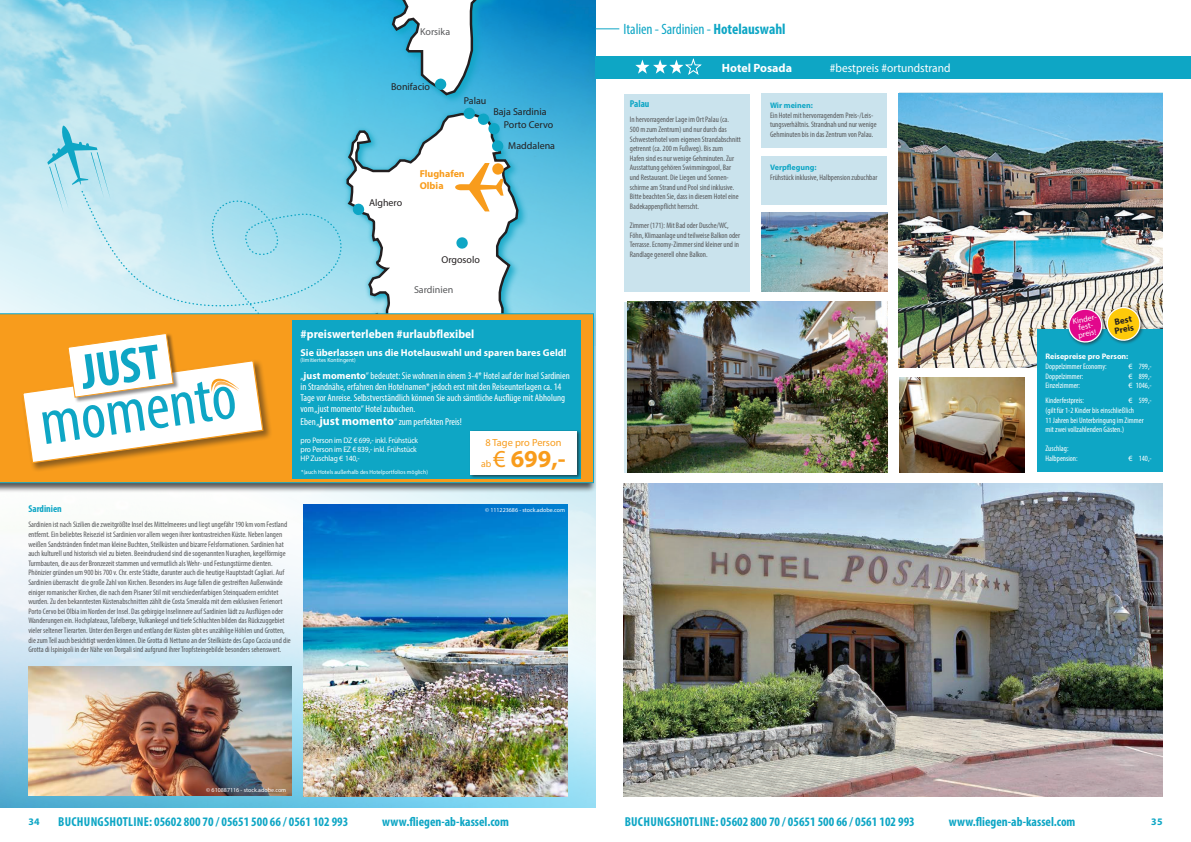
<style>
.page{position:relative;width:1191px;height:842px;background:#fff}
.page>*{position:absolute;margin:0;border:0;box-sizing:border-box;transform-origin:0 0}
.t1{font:condensed 65.5px "Myriad Pro";color:#0ea6c5}
.t2{font:700 condensed 50px "Myriad Pro";color:#0ea6c5}
.t3{font:700 24.4px "Myriad Pro";color:#f89c1c}
.t4{font:condensed 15px "Myriad Pro";letter-spacing:-.005em;color:#0ea6c5}
.t5{font:700 condensed 13px "Myriad Pro";color:#0ea6c5}
.t6{font:700 12px "Myriad Pro";color:#fff;scale:.95 1}
.t7{font:12px "Myriad Pro";color:#fff;scale:.95 1}
.t8{font:700 12px "Myriad Pro";color:#fff}
.t9{font:10.3px "Myriad Pro";color:#f89c1c}
.t10{font:condensed 10px/11px "Myriad Pro";color:#fff}
.t11{font:10px "Myriad Pro";color:#231f20}
.t12{font:700 10px "Myriad Pro";color:#fff}
.t13{font:10px "Myriad Pro";color:#57585a}
.t14{font:700 condensed 10px "Myriad Pro";color:#0ea6c5}
.t15{font:700 10px/12px "Myriad Pro";color:#f89c1c}
.t16{font:700 10px "Myriad Pro";color:#0ea6c5}
.t17{font:9.8px "Myriad Pro";color:#f89c1c}
.t18{font:700 9px/9px "Myriad Pro";color:#231f20}
.t19{font:condensed 8px/9.6px "Myriad Pro";color:#57585a}
.t20{font:condensed 8px/9.6px "Myriad Pro";color:#fff}
.t21{font:8px/8.8px "Myriad Pro";letter-spacing:-.02em;color:#fff;scale:.94 1}
.t22{font:700 8px "Myriad Pro";color:#0ea6c5}
.t23{font:700 8px "Myriad Pro";color:#fff}
.t24{font:8px/7.2px "Myriad Pro";letter-spacing:-.02em;color:#fff;text-align:center}
.t25{font:6px "Myriad Pro";letter-spacing:.01em;color:#fff;scale:.93 1}
.t26{font:6px "Myriad Pro";letter-spacing:.01em;color:#fff}
.s1{font-weight:700;font-stretch:normal}
.s2{font-weight:700;font-stretch:normal;font-size:12px}
.s3{font-weight:400}
.s4{font-weight:700}
.s5{font-stretch:normal}
</style>
<div class="page">
<img style="left:0;top:0;width:595px;height:313px">
<img style="left:0;top:493px;width:595px;height:315px">
<svg style="left:81px;top:191px;width:260px;height:122px;background:#b6e4f1"></svg>
<svg style="left:47px;top:125px;width:64px;height:89px;background:#abdfeb"></svg>
<svg style="left:595px;top:28px;width:24px;height:1px"></svg>
<div style="left:595px;top:56px;width:596px;height:23px;background:#0ea6c5"></div>
<div style="left:761px;top:94px;width:126px;height:54px;background:#cae3ed"></div>
<div style="left:761px;top:156px;width:126px;height:49px;background:#cae3ed"></div>
<div style="left:624px;top:94px;width:125px;height:198px;background:#cae3ed"></div>
<svg style="left:635px;top:58px;width:67px;height:17px"></svg>
<img style="left:624px;top:483px;width:538px;height:314px">
<img style="left:627px;top:302px;width:260px;height:170px">
<img style="left:899px;top:377px;width:126px;height:95px">
<img style="left:761px;top:213px;width:126px;height:79px">
<img style="left:899px;top:94px;width:263px;height:273px">
<div style="left:1037px;top:330px;width:125px;height:142px;background:#0ea6c5"></div>
<div style="left:1104px;top:305px;width:40px;height:40px;background:#231f20;opacity:.6"></div>
<div style="left:386px;top:0;width:115px;height:105px;background:#0ea6c5;opacity:.75"></div>
<div style="left:383px;top:0;width:113px;height:100px;background:#0ea6c5;opacity:.75"></div>
<div style="left:341px;top:108px;width:182px;height:325px;background:#0ea6c5;opacity:.75"></div>
<svg style="left:344px;top:112px;width:176px;height:201px"></svg>
<svg style="left:352px;top:203px;width:12px;height:12px"></svg>
<svg style="left:455px;top:163px;width:49px;height:48px"></svg>
<svg style="left:385px;top:0;width:108px;height:97px"></svg>
<svg style="left:456px;top:237px;width:12px;height:12px"></svg>
<svg style="left:463px;top:107px;width:41px;height:45px"></svg>
<img style="left:28px;top:667px;width:264px;height:128px">
<div style="left:0;top:313px;width:596px;height:180px;background:#231f20;opacity:.75"></div>
<svg style="left:0;top:313px;width:594px;height:170px;background:#e99d27"></svg>
<div style="left:21px;top:359px;width:252px;height:113px;background:#231f20;opacity:.5"></div>
<svg style="left:21px;top:332px;width:243px;height:132px"></svg>
<div style="left:292px;top:320px;width:289px;height:159px;background:#0ea6c5"></div>
<div style="left:469px;top:430px;width:113px;height:49px;background:#231f20;opacity:.75"></div>
<div style="left:470px;top:431px;width:107px;height:43px;background:#fff"></div>
<img style="left:304px;top:505px;width:263px;height:292px">
<div style="left:1066px;top:307px;width:40px;height:39px;background:#231f20;opacity:.6"></div>
<svg style="left:1066px;top:304px;width:77px;height:40px;background:#c09185"></svg>
<p class="t13" style="left:420px;top:26px;width:32px">Korsika</p>
<p class="t11" style="left:391px;top:80px;width:40px">Bonifacio</p>
<p class="t11" style="left:464px;top:95px;width:24px">Palau</p>
<p class="t11" style="left:369px;top:196px;width:35px">Alghero</p>
<p class="t15" style="left:420px;top:167px;width:47px">Flughafen<br>Olbia</p>
<p class="t11" style="left:493px;top:106px;width:55px">Baja Sardinia</p>
<p class="t11" style="left:504px;top:119px;width:51px">Porto Cervo</p>
<p class="t11" style="left:508px;top:139px;width:48px">Maddalena</p>
<p class="t11" style="left:441px;top:253px;width:40px">Orgosolo</p>
<p class="t13" style="left:414px;top:283px;width:41px">Sardinien</p>
<h2 class="t2" style="left:77px;top:341px;width:81px;rotate:-8deg">JUST</h2>
<h1 class="t1" style="left:35px;top:384px;width:199px;rotate:-8deg">momento</h1>
<h3 class="t6" style="left:300px;top:326px;width:184px">#preiswerterleben #urlaubflexibel</h3>
<p class="t12" style="left:300px;top:346px;width:267px">Sie überlassen uns die Hotelauswahl und sparen bares Geld!</p>
<p class="t25" style="left:300px;top:356px;width:61px">(limitiertes Kontingent)</p>
<p class="t10" style="left:300px;top:370px;width:271px">„<span class="s1">just momento</span>“ bedeutet: Sie wohnen in einem 3-4* Hotel auf der Insel Sardinien in Strandnähe, erfahren den Hotelnamen* jedoch erst mit den Reiseunterlagen ca. 14<br>Tage vor Anreise. Selbstverständlich können Sie auch sämtliche Ausflüge mit Abholung vom „just momento“ Hotel zubuchen.</p>
<p class="t10" style="left:300px;top:416px;width:163px">Eben „<span class="s2">just momento</span>“ zum perfekten Preis!</p>
<p class="t21" style="left:300px;top:436px;width:126px">pro Person im DZ € 699,- inkl. Frühstück pro Person im EZ € 839,- inkl. Frühstück<br>HP Zuschlag € 140,-</p>
<p class="t9" style="left:485px;top:436px;width:77px">8 Tage pro Person</p>
<p class="t17" style="left:481px;top:458px;width:12px">ab</p>
<h3 class="t3" style="left:493px;top:443px;width:74px"><span class="s3">€</span> 699,-</h3>
<p class="t25" style="left:301px;top:469px;width:138px">*(auch Hotels außerhalb des Hotelportfolios möglich)</p>
<p class="t14" style="left:28px;top:502px;width:35px">Sardinien</p>
<p class="t19" style="left:28px;top:520px;width:264px">Sardinien ist nach Sizilien die zweitgrößte Insel des Mittelmeeres und liegt ungefähr 190 km vom Festland entfernt. Ein beliebtes Reiseziel ist Sardinien vor allem wegen ihrer kontrastreichen Küste. Neben langen weißen Sandstränden findet man kleine Buchten, Steilküsten und bizarre Felsformationen. Sardinien hat auch kulturell und historisch viel zu bieten. Beeindruckend sind die sogenannten Nuraghen, kegelförmige Turmbauten, die aus der Bronzezeit stammen und vermutlich als Wehr- und Festungstürme dienten.<br>Phönizier gründen um 900 bis 700 v. Chr. erste Städte, darunter auch die heutige Hauptstadt Cagliari. Auf Sardinien überrascht die große Zahl von Kirchen. Besonders ins Auge fallen die gestreiften Außenwände einiger romanischer Kirchen, die nach dem Pisaner Stil mit verschiedenfarbigen Steinquadern errichtet wurden. Zu den bekanntesten Küstenabschnitten zählt die Costa Smeralda mit dem exklusiven Ferienort Porto Cervo bei Olbia im Norden der Insel. Das gebirgige Inselinnere auf Sardinien lädt zu Ausflügen oder Wanderungen ein. Hochplateaus, Tafelberge, Vulkankegel und tiefe Schluchten bilden das Rückzuggebiet vieler seltener Tierarten. Unter den Bergen und entlang der Küsten gibt es unzählige Höhlen und Grotten, die zum Teil auch besichtigt werden können. Die Grotta di Nettuno an der Steilküste des Capo Caccia und die Grotta di Ispinigoli in der Nähe von Dorgali sind aufgrund ihrer Tropfsteingebilde besonders sehenswert.</p>
<p class="t26" style="left:485px;top:506px;width:81px">© 111223686 - stock.adobe.com</p>
<p class="t26" style="left:206px;top:786px;width:81px">© 610887116 - stock.adobe.com</p>
<h3 class="t4" style="left:623px;top:20px;width:163px">Italien - Sardinien - <span class="s4">Hotelauswahl</span></h3>
<h3 class="t8" style="left:722px;top:60px;width:72px">Hotel Posada</h3>
<h3 class="t7" style="left:830px;top:60px;width:128px">#bestpreis #ortundstrand</h3>
<p class="t14" style="left:630px;top:97px;width:21px">Palau</p>
<p class="t19" style="left:630px;top:115px;width:113px">In hervorragender Lage im Ort Palau (ca.<br>500 m zum Zentrum) und nur durch das Schwesterhotel vom eigenen Strandabschnitt getrennt (ca. 200 m Fußweg). Bis zum<br>Hafen sind es nur wenige Gehminuten. Zur Ausstattung gehören Swimmingpool, Bar und Restaurant. Die Liegen und Sonnen&shy;schirme am Strand und Pool sind inklusive.<br>Bitte beachten Sie, dass in diesem Hotel eine Badekappenpflicht herrscht.</p>
<p class="t19" style="left:630px;top:220px;width:112px">Zimmer (171): Mit Bad oder Dusche/WC, Föhn, Klimaanlage und teilweise Balkon oder Terrasse. Ecnomy-Zimmer sind kleiner und in Randlage generell ohne Balkon.</p>
<p class="t22" style="left:770px;top:100px;width:44px">Wir meinen:</p>
<p class="t19" style="left:770px;top:110px;width:108px">Ein Hotel mit hervorragendem Preis-/Leis&shy;tungsverhältnis. Strandnah und nur wenige<br>Gehminuten bis in das Zentrum von Palau.</p>
<p class="t22" style="left:770px;top:162px;width:48px">Verpflegung:</p>
<p class="t19" style="left:770px;top:172px;width:109px">Frühstück inklusive, Halbpension zubuchbar</p>
<p class="t24" style="left:1072px;top:317px;width:27px;rotate:-10deg">Kinder&shy;fest&shy;preis!</p>
<p class="t18" style="left:1112px;top:317px;width:21px;rotate:-10deg">Best<br>Preis</p>
<p class="t23" style="left:1045px;top:351px;width:84px">Reisepreise pro Person:</p>
<p class="t20" style="left:1045px;top:361px;width:63px">Doppelzimmer Economy:</p>
<p class="t20" style="left:1128px;top:361px;width:25px"><span class="s5">€</span> 799,-</p>
<p class="t20" style="left:1045px;top:371px;width:39px">Doppelzimmer:</p>
<p class="t20" style="left:1128px;top:371px;width:25px"><span class="s5">€</span> 899,-</p>
<p class="t20" style="left:1045px;top:381px;width:36px">Einzelzimmer:</p>
<p class="t20" style="left:1128px;top:381px;width:25px"><span class="s5">€</span> 1046,-</p>
<p class="t20" style="left:1045px;top:396px;width:40px">Kinderfestpreis:</p>
<p class="t20" style="left:1045px;top:396px;width:108px;text-indent:83px"><span class="s5">€</span> 599,- (gilt für 1-2 Kinder bis einschließlich<br>11 Jahren bei Unterbringung im Zimmer mit zwei vollzahlenden Gästen.)</p>
<p class="t20" style="left:1045px;top:444px;width:34px">Zuschlag:<br>Halbpension:</p>
<p class="t20" style="left:1128px;top:453px;width:25px"><span class="s5">€</span> 140,-</p>
<p class="t16" style="left:28px;top:815px;width:13px">34</p>
<h3 class="t5" style="left:58px;top:814px;width:291px">BUCHUNGSHOTLINE: 05602 800 70 / 05651 500 66 / 0561 102 993</h3>
<h3 class="t5" style="left:382px;top:814px;width:128px">www.fliegen-ab-kassel.com</h3>
<h3 class="t5" style="left:624px;top:814px;width:291px">BUCHUNGSHOTLINE: 05602 800 70 / 05651 500 66 / 0561 102 993</h3>
<h3 class="t5" style="left:948px;top:814px;width:128px">www.fliegen-ab-kassel.com</h3>
<p class="t16" style="left:1151px;top:815px;width:13px">35</p>
</div>
